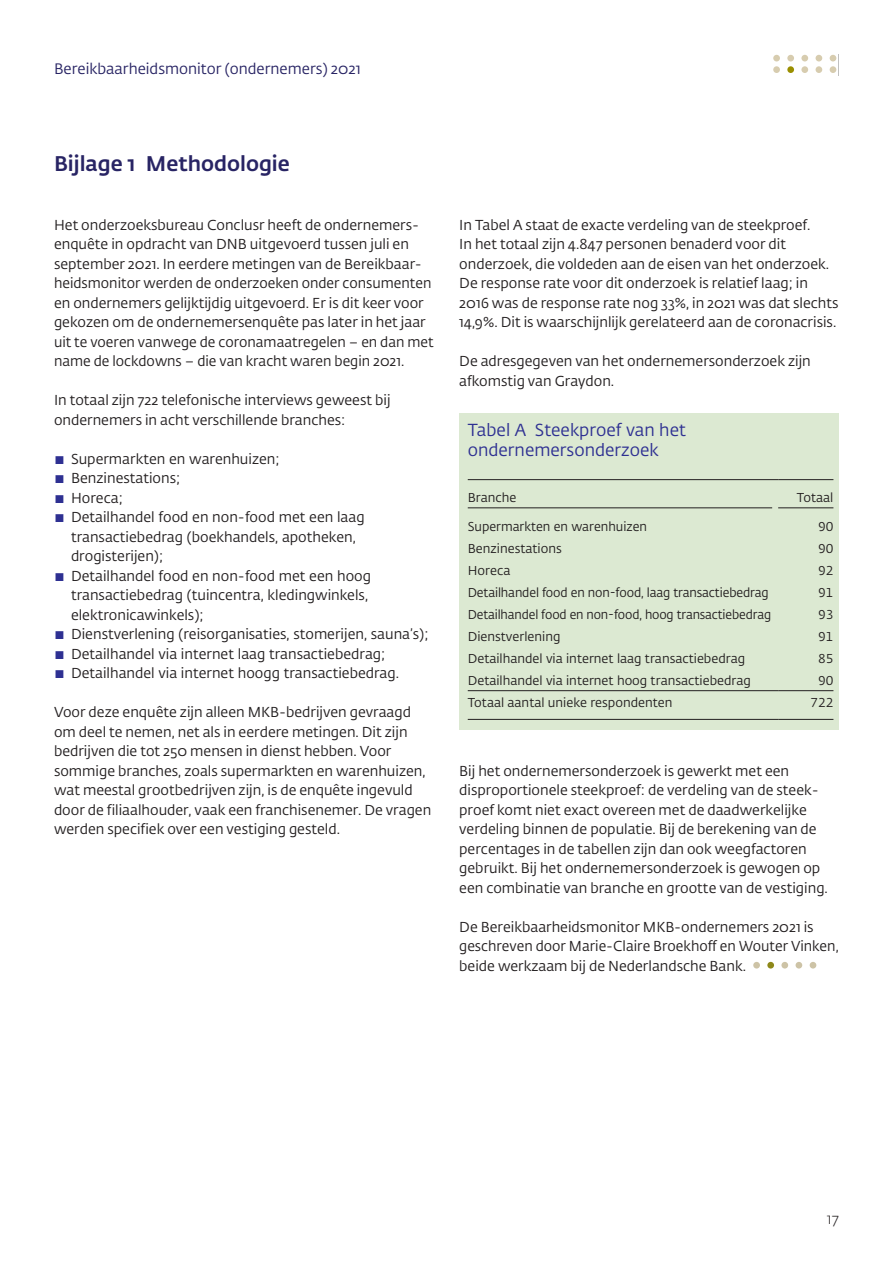
<style>
.page{position:relative;width:893px;height:1263px;background:#fff}
.page>*{position:absolute;margin:0;border:0;box-sizing:border-box;transform-origin:0 0}
.kop{font:500 21px "DNB Fedra";color:#282464}
.Tabel_Titel{font:17.25px/20.7px "DNB Fedra";color:#2e3092}
.t1{font:15px "DNB Fedra";color:#282464}
.t2{font:300 15px "DNB Fedra";color:#231f20}
.Body{font:14.25px/19.5px "DNB Fedra";color:#231f20}
.Tabel_Brood_TEKST{font:12.75px "DNB Fedra";color:#231f20}
.Tabel_Brood_TEKST-2{font:12.75px "DNB Fedra";color:#231f20;scale:.96 1}
.Tabel_Brood_GETAL{font:12.75px "DNB Fedra";color:#231f20}
.Tabel_Kop_RECHTS{font:12.75px "DNB Fedra";color:#231f20}
.s1{color:#2e3092}
</style>
<div class="page">
<svg style="left:773px;top:54px;width:64px;height:19px"></svg>
<div style="left:753px;top:962px;width:7px;height:6px;background:#cdc3a6;border-radius:50%"></div>
<div style="left:767px;top:962px;width:7px;height:6px;background:#8e8819;border-radius:50%"></div>
<div style="left:781px;top:962px;width:7px;height:6px;background:#cdc3a6;border-radius:50%"></div>
<svg style="left:796px;top:962px;width:6px;height:6px"></svg>
<svg style="left:810px;top:962px;width:6px;height:6px"></svg>
<div style="left:459px;top:414px;width:380px;height:316px;background:#dce9d2"></div>
<hr style="left:468px;top:719px;width:310px;height:1px;background:#231f20">
<hr style="left:778px;top:719px;width:55px;height:1px;background:#231f20">
<hr style="left:468px;top:479px;width:310px;height:1px;background:#231f20">
<hr style="left:778px;top:479px;width:55px;height:1px;background:#231f20">
<hr style="left:468px;top:690px;width:310px;height:1px;background:#231f20">
<hr style="left:778px;top:690px;width:55px;height:1px;background:#231f20">
<hr style="left:468px;top:508px;width:304px;height:1px;background:#231f20">
<hr style="left:778px;top:508px;width:55px;height:1px;background:#231f20">
<p class="t1" style="left:54px;top:59px;width:308px">Bereikbaarheidsmonitor (ondernemers) 2021</p>
<p class="kop" style="left:54px;top:151px;width:237px">Bijlage 1 Methodologie</p>
<p class="Body" style="left:54px;top:215px;width:381px">Het onderzoeksbureau Conclusr heeft de ondernemers&shy;enquête in opdracht van DNB uitgevoerd tussen juli en september 2021. In eerdere metingen van de Bereikbaar&shy;heidsmonitor werden de onderzoeken onder consumenten en ondernemers gelijktijdig uitgevoerd. Er is dit keer voor gekozen om de ondernemersenquête pas later in het jaar uit te voeren vanwege de coronamaatregelen – en dan met name de lockdowns – die van kracht waren begin 2021.</p>
<p class="Body" style="left:54px;top:390px;width:338px">In totaal zijn 722 telefonische interviews geweest bij ondernemers in acht verschillende branches:</p>
<p class="Body" style="left:54px;top:449px;width:227px"><span class="s1">▪</span> Supermarkten en warenhuizen;</p>
<p class="Body" style="left:54px;top:468px;width:128px"><span class="s1">▪</span> Benzinestations;</p>
<p class="Body" style="left:54px;top:488px;width:70px"><span class="s1">▪</span> Horeca;</p>
<p class="Body" style="left:71px;top:507px;width:295px;text-indent:-17px"><span class="s1">▪</span> Detailhandel food en non-food met een laag transactiebedrag (boekhandels, apotheken, drogisterijen);</p>
<p class="Body" style="left:71px;top:566px;width:301px;text-indent:-17px"><span class="s1">▪</span> Detailhandel food en non-food met een hoog transactiebedrag (tuincentra, kledingwinkels, elektronicawinkels);</p>
<p class="Body" style="left:54px;top:624px;width:376px"><span class="s1">▪</span> Dienstverlening (reisorganisaties, stomerijen, sauna’s);</p>
<p class="Body" style="left:54px;top:644px;width:333px"><span class="s1">▪</span> Detailhandel via internet laag transactiebedrag;</p>
<p class="Body" style="left:54px;top:663px;width:347px"><span class="s1">▪</span> Detailhandel via internet hoogg transactiebedrag.</p>
<p class="Body" style="left:54px;top:702px;width:379px">Voor deze enquête zijn alleen MKB-bedrijven gevraagd om deel te nemen, net als in eerdere metingen. Dit zijn bedrijven die tot 250 mensen in dienst hebben. Voor sommige branches, zoals supermarkten en warenhuizen, wat meestal grootbedrijven zijn, is de enquête ingevuld door de filiaalhouder, vaak een franchisenemer. De vragen werden specifiek over een vestiging gesteld.</p>
<p class="Body" style="left:459px;top:215px;width:381px">In Tabel A staat de exacte verdeling van de steekproef.<br>In het totaal zijn 4.847 personen benaderd voor dit onderzoek, die voldeden aan de eisen van het onderzoek.<br>De response rate voor dit onderzoek is relatief laag; in 2016 was de response rate nog 33%, in 2021 was dat slechts 14,9%. Dit is waarschijnlijk gerelateerd aan de coronacrisis.</p>
<p class="Body" style="left:459px;top:351px;width:353px">De adresgegeven van het ondernemersonderzoek zijn afkomstig van Graydon.</p>
<p class="Tabel_Titel" style="left:468px;top:419px;width:220px">Tabel A Steekproef van het ondernemersonderzoek</p>
<p class="Tabel_Kop_RECHTS" style="left:468px;top:490px;width:50px">Branche</p>
<p class="Tabel_Kop_RECHTS" style="left:797px;top:490px;width:38px">Totaal</p>
<p class="Tabel_Brood_TEKST" style="left:468px;top:519px;width:181px">Supermarkten en warenhuizen</p>
<p class="Tabel_Brood_GETAL" style="left:818px;top:519px;width:17px">90</p>
<p class="Tabel_Brood_TEKST" style="left:468px;top:541px;width:96px">Benzinestations</p>
<p class="Tabel_Brood_GETAL" style="left:818px;top:541px;width:17px">90</p>
<p class="Tabel_Brood_TEKST" style="left:468px;top:563px;width:44px">Horeca</p>
<p class="Tabel_Brood_GETAL" style="left:818px;top:563px;width:17px">92</p>
<p class="Tabel_Brood_TEKST" style="left:468px;top:585px;width:302px">Detailhandel food en non-food, laag transactiebedrag</p>
<p class="Tabel_Brood_GETAL" style="left:818px;top:585px;width:17px">91</p>
<p class="Tabel_Brood_TEKST-2" style="left:468px;top:607px;width:317px">Detailhandel food en non-food, hoog transactiebedrag</p>
<p class="Tabel_Brood_GETAL" style="left:818px;top:607px;width:17px">93</p>
<p class="Tabel_Brood_TEKST" style="left:468px;top:629px;width:94px">Dienstverlening</p>
<p class="Tabel_Brood_GETAL" style="left:818px;top:629px;width:17px">91</p>
<p class="Tabel_Brood_TEKST" style="left:468px;top:651px;width:279px">Detailhandel via internet laag transactiebedrag</p>
<p class="Tabel_Brood_GETAL" style="left:818px;top:651px;width:17px">85</p>
<p class="Tabel_Brood_TEKST" style="left:468px;top:672px;width:285px">Detailhandel via internet hoog transactiebedrag</p>
<p class="Tabel_Brood_GETAL" style="left:818px;top:672px;width:17px">90</p>
<p class="Tabel_Brood_TEKST" style="left:468px;top:694px;width:206px">Totaal aantal unieke respondenten</p>
<p class="Tabel_Brood_GETAL" style="left:810px;top:694px;width:24px">722</p>
<p class="Body" style="left:459px;top:761px;width:370px">Bij het ondernemersonderzoek is gewerkt met een disproportionele steekproef: de verdeling van de steek&shy;proef komt niet exact overeen met de daadwerkelijke verdeling binnen de populatie. Bij de berekening van de percentages in de tabellen zijn dan ook weegfactoren gebruikt. Bij het ondernemersonderzoek is gewogen op een combinatie van branche en grootte van de vestiging.</p>
<p class="Body" style="left:459px;top:917px;width:381px">De Bereikbaarheidsmonitor MKB-ondernemers 2021 is geschreven door Marie-Claire Broekhoff en Wouter Vinken, beide werkzaam bij de Nederlandsche Bank.</p>
<p class="t2" style="left:827px;top:1210px;width:14px">17</p>
</div>
